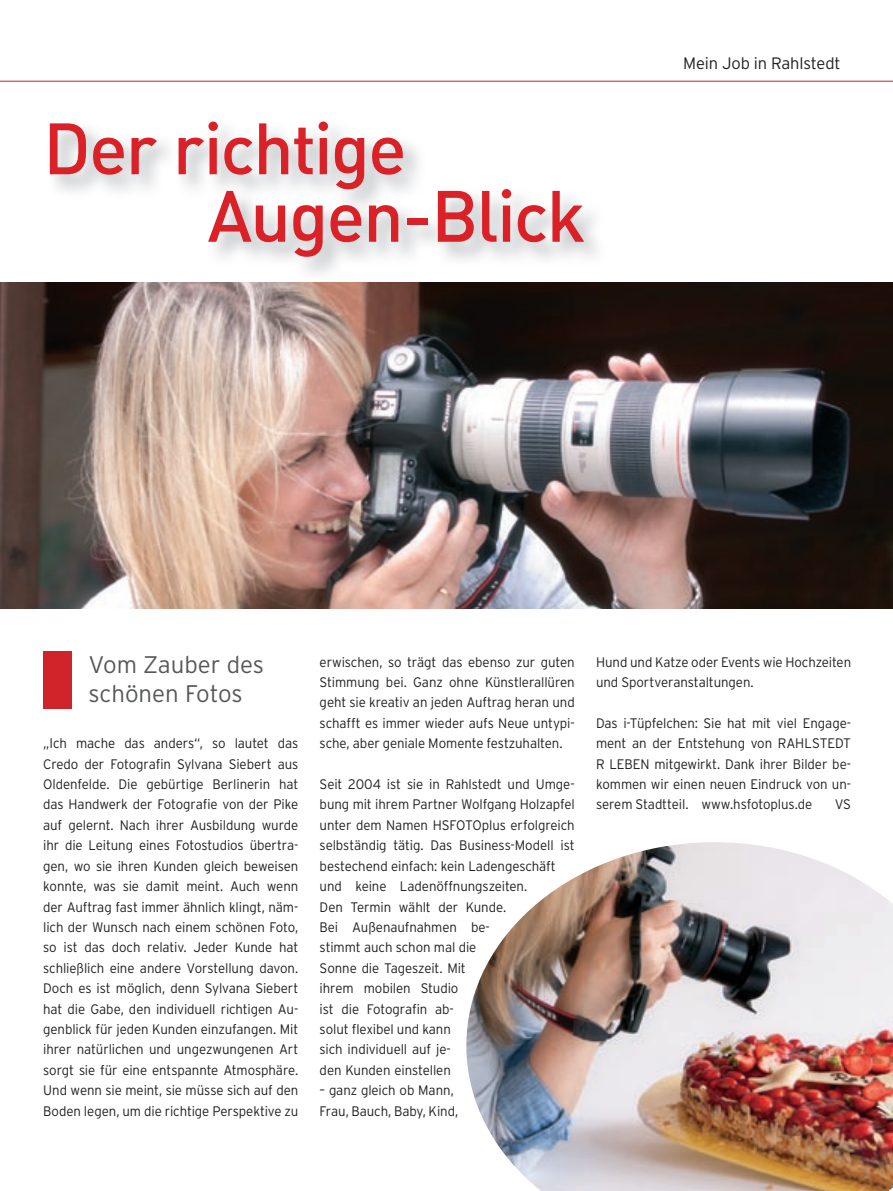
<style>
.page{position:relative;width:893px;height:1191px;background:#fff}
.page>*{position:absolute;margin:0;border:0;box-sizing:border-box;transform-origin:0 0}
.t1{font:71.4px/67.5px "DIN Medium Alternate";letter-spacing:-.025em;color:#da2128}
.t2{font:300 24px/28.8px "Interstate";color:#57585a}
.t3{font:300 16.5px "Interstate";letter-spacing:-.01em;color:#231f20}
.t4{font:300 13.8px/20.4px "Interstate";letter-spacing:-.005em;color:#231f20;text-align:justify;scale:.96 1}
</style>
<div class="page">
<hr style="left:0;top:81px;width:893px;height:1px;background:#b7282e">
<img style="left:0;top:283px;width:893px;height:325px">
<img style="left:466px;top:842px;width:427px;height:349px">
<div style="left:43px;top:651px;width:29px;height:57px;background:#d1232a"></div>
<h1 class="t1" style="left:208px;top:112px;width:380px;text-indent:-164px">Der richtige<br>Augen-Blick</h1>
<p class="t3" style="left:683px;top:54px;width:159px">Mein Job in Rahlstedt</p>
<h2 class="t2" style="left:89px;top:650px;width:177px">Vom Zauber des schönen Fotos</h2>
<p class="t4" style="left:596px;top:651px;width:267px">Hund und Katze oder Events wie Hochzeiten und Sportveranstaltungen.</p>
<p class="t4" style="left:596px;top:712px;width:267px">Das i-Tüpfelchen: Sie hat mit viel Engage&shy;ment an der Entstehung von RAHLSTEDT R LEBEN mitgewirkt. Dank ihrer Bilder be&shy;kommen wir einen neuen Eindruck von un&shy;serem Stadtteil. www.hsfotoplus.de</p>
<p class="t4" style="left:320px;top:651px;width:267px">erwischen, so trägt das ebenso zur guten Stimmung bei. Ganz ohne Künstlerallüren geht sie kreativ an jeden Auftrag heran und schafft es immer wieder aufs Neue untypi&shy;sche, aber geniale Momente festzuhalten.</p>
<p class="t4" style="left:320px;top:774px;width:267px;text-align:left">Seit 2004 ist sie in Rahlstedt und Umge&shy;bung mit ihrem Partner Wolfgang Holzapfel unter dem Namen HSFOTOplus erfolgreich selbständig tätig. Das Business-Modell ist bestechend einfach: kein Ladengeschäft und keine Ladenöffnungszeiten.<br>Den Termin wählt der Kunde.<br>Bei Außenaufnahmen be-<br>stimmt auch schon mal die<br>Sonne die Tageszeit. Mit<br>ihrem mobilen Studio<br>ist die Fotografin ab-<br>solut flexibel und kann<br>sich individuell auf je-<br>den Kunden einstellen</p>
<p class="t4" style="left:320px;top:1080px;width:146px">– ganz gleich ob Mann,<br>Frau, Bauch, Baby, Kind,</p>
<p class="t4" style="left:43px;top:733px;width:267px">„Ich mache das anders“, so lautet das Credo der Fotografin Sylvana Siebert aus Oldenfelde. Die gebürtige Berlinerin hat das Handwerk der Fotografie von der Pike auf gelernt. Nach ihrer Ausbildung wurde ihr die Leitung eines Fotostudios übertra&shy;gen, wo sie ihren Kunden gleich beweisen konnte, was sie damit meint. Auch wenn der Auftrag fast immer ähnlich klingt, näm&shy;lich der Wunsch nach einem schönen Foto, so ist das doch relativ. Jeder Kunde hat schließlich eine andere Vorstellung davon.<br>Doch es ist möglich, denn Sylvana Siebert hat die Gabe, den individuell richtigen Au&shy;genblick für jeden Kunden einzufangen. Mit ihrer natürlichen und ungezwungenen Art sorgt sie für eine entspannte Atmosphäre.<br>Und wenn sie meint, sie müsse sich auf den Boden legen, um die richtige Perspektive zu</p>
<p class="t4" style="left:835px;top:794px;width:19px">VS</p>
</div>
